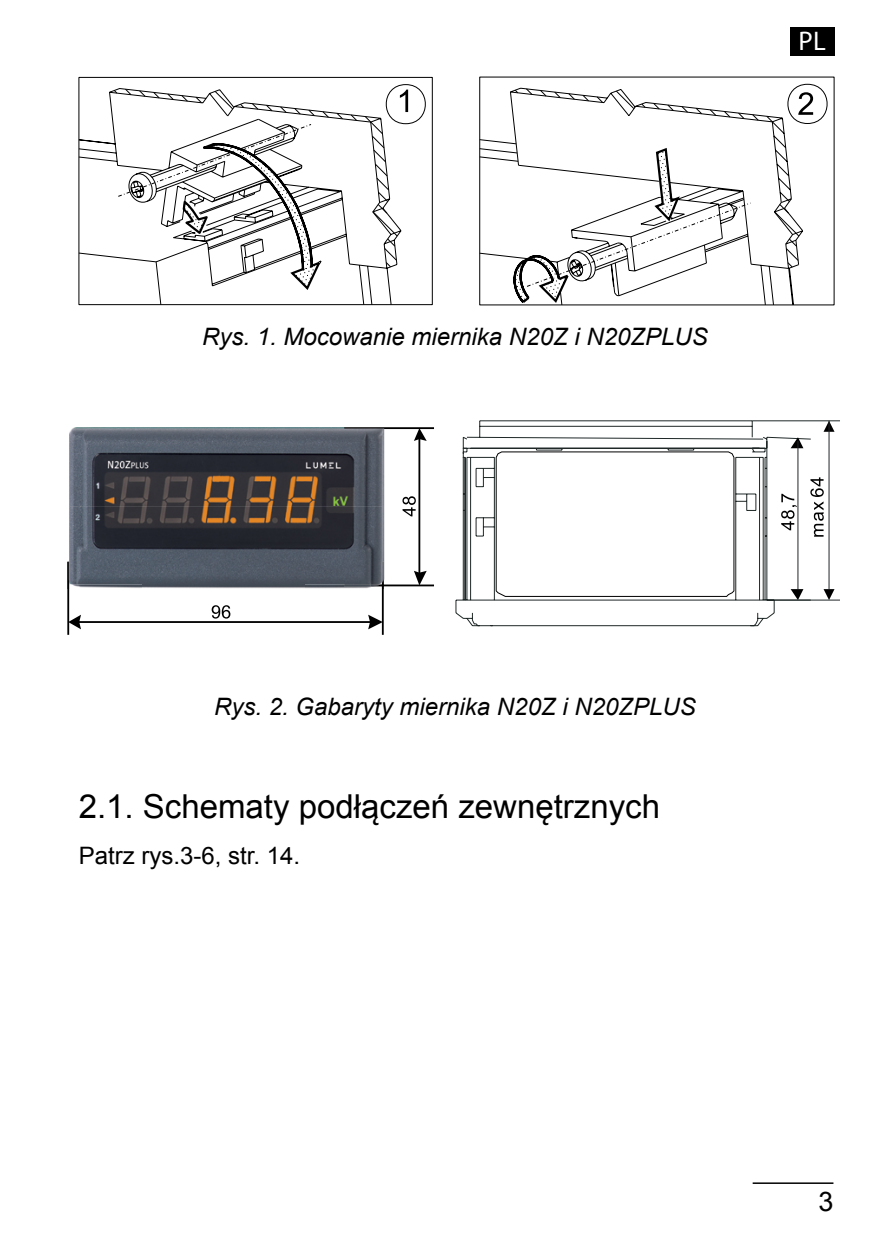
<style>
.page{position:relative;width:893px;height:1259px;background:#fff}
.page>*{position:absolute;margin:0;border:0;box-sizing:border-box;transform-origin:0 0}
.t1{font:33px "Arial";color:#000}
.t2{font:27px "Myriad Pro";color:#fff}
.t3{font:27px "Arial";color:#000}
.t4{font:italic 24px "Arial";color:#000}
.t5{font:24px "Arial";color:#000}
</style>
<div class="page">
<hr style="left:753px;top:1182px;width:80px;height:2px;background:#000">
<div style="left:790px;top:28px;width:45px;height:28px;background:#000"></div>
<svg style="left:78px;top:102px;width:39px;height:167px"></svg>
<svg style="left:117px;top:84px;width:315px;height:221px"></svg>
<svg style="left:510px;top:84px;width:324px;height:40px"></svg>
<svg style="left:479px;top:139px;width:325px;height:166px"></svg>
<svg style="left:67px;top:427px;width:367px;height:208px"></svg>
<svg style="left:68px;top:615px;width:13px;height:14px"></svg>
<svg style="left:368px;top:615px;width:15px;height:14px"></svg>
<svg style="left:212px;top:605px;width:18px;height:13px"></svg>
<hr style="left:418px;top:437px;width:2px;height:137px;background:#000">
<svg style="left:414px;top:571px;width:13px;height:14px"></svg>
<svg style="left:414px;top:428px;width:13px;height:13px"></svg>
<svg style="left:455px;top:420px;width:356px;height:206px"></svg>
<svg style="left:791px;top:437px;width:12px;height:11px"></svg>
<hr style="left:797px;top:441px;width:1px;height:148px;background:#1f2727">
<svg style="left:791px;top:589px;width:12px;height:10px"></svg>
<hr style="left:752px;top:420px;width:88px;height:1px;background:#1f2727">
<svg style="left:823px;top:421px;width:11px;height:11px"></svg>
<hr style="left:828px;top:421px;width:1px;height:168px;background:#1f2727">
<svg style="left:823px;top:589px;width:11px;height:10px"></svg>
<hr style="left:767px;top:599px;width:73px;height:1px;background:#1f2727">
<svg style="left:781px;top:494px;width:16px;height:36px"></svg>
<svg style="left:810px;top:477px;width:14px;height:60px"></svg>
<svg style="left:496px;top:451px;width:238px;height:146px"></svg>
<svg style="left:402px;top:496px;width:14px;height:20px"></svg>
<img style="left:67px;top:428px;width:76px;height:161px">
<img style="left:143px;top:584px;width:161px;height:5px">
<img style="left:69px;top:428px;width:275px;height:156px">
<img style="left:344px;top:428px;width:40px;height:161px">
<img style="left:67px;top:561px;width:2px;height:28px">
<p class="t2" style="left:798px;top:25px;width:29px">PL</p>
<p class="t4" style="left:202px;top:321px;width:507px">Rys. 1. Mocowanie miernika N20Z i N20ZPLUS</p>
<p class="t4" style="left:214px;top:691px;width:483px">Rys. 2. Gabaryty miernika N20Z i N20ZPLUS</p>
<h1 class="t1" style="left:79px;top:784px;width:583px">2.1. Schematy podłączeń zewnętrznych</h1>
<p class="t5" style="left:79px;top:839px;width:223px">Patrz rys.3-6, str. 14.</p>
<p class="t3" style="left:818px;top:1183px;width:17px">3</p>
</div>
